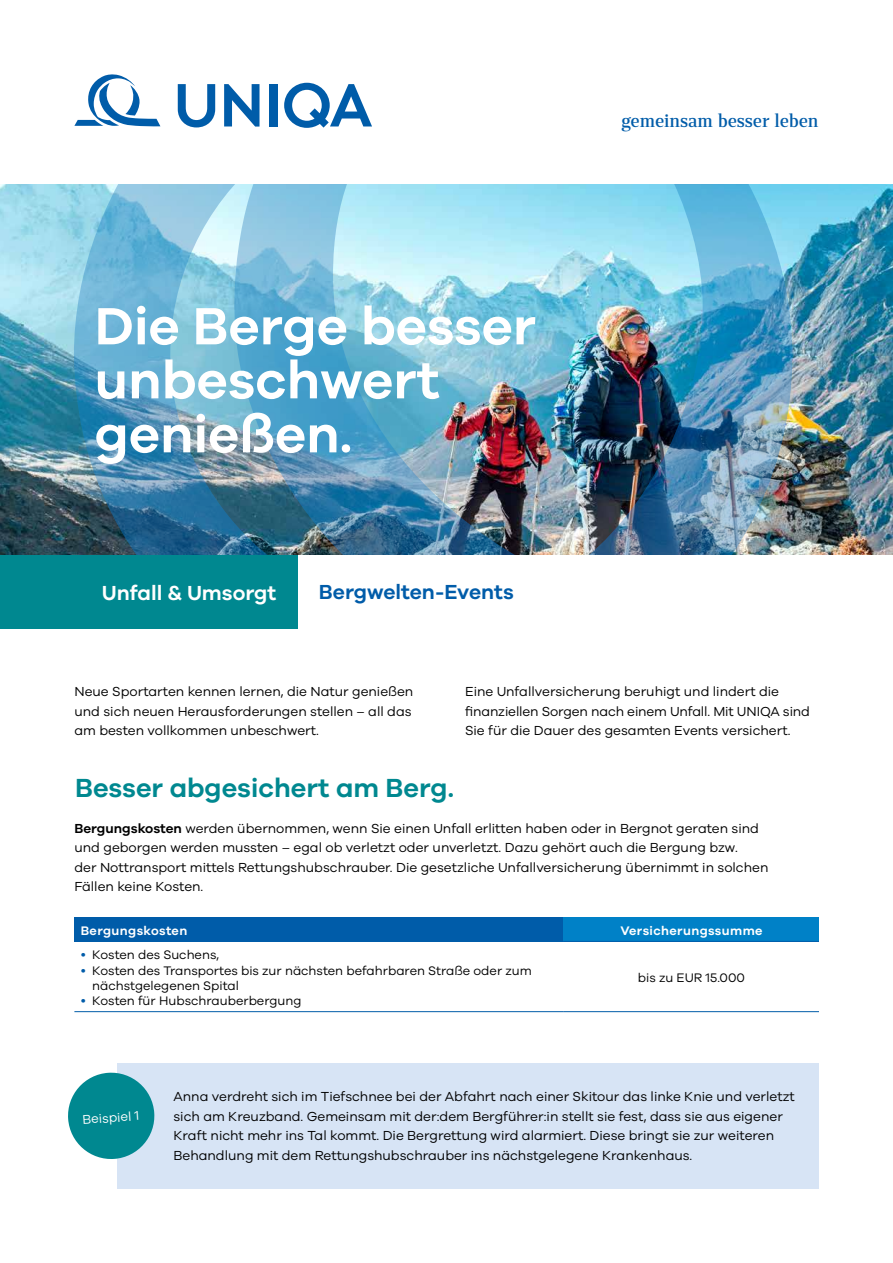
<style>
.page{position:relative;width:893px;height:1263px;background:#fff}
.page>*{position:absolute;margin:0;border:0;box-sizing:border-box;transform-origin:0 0}
.t1{font:600 54px/54px "UNIQA Galano";color:#fff}
.t2{font:600 27px "UNIQA Galano";color:#008890}
.t3{font:600 21px "UNIQA Galano";color:#005ca9}
.t4{font:600 21px "UNIQA Galano";color:#fff}
.t5{font:500 18px "Rolleston Display";letter-spacing:-.01em;color:#005ca9}
.t6{font:13.5px/19.5px "UNIQA Galano";color:#000}
.t7{font:13.05px "UNIQA Galano";color:#fff}
.t8{font:12.75px/15.3px "UNIQA Galano";color:#000}
.t9{font:600 12.75px "UNIQA Galano";letter-spacing:.03em;color:#fff}
.s1{font-weight:600}
.s2{color:#005ca9}
</style>
<div class="page">
<svg style="left:74px;top:74px;width:86px;height:52px"></svg>
<svg style="left:178px;top:84px;width:37px;height:43px"></svg>
<svg style="left:224px;top:84px;width:35px;height:43px"></svg>
<div style="left:269px;top:84px;width:8px;height:42px;background:#005ca9"></div>
<svg style="left:284px;top:83px;width:88px;height:45px"></svg>
<div style="left:0;top:555px;width:298px;height:74px;background:#008890"></div>
<img style="left:0;top:185px;width:893px;height:370px">
<img style="left:50px;top:186px;width:820px;height:369px">
<img style="left:65px;top:185px;width:776px;height:370px">
<div style="left:74px;top:917px;width:490px;height:24px;background:#005ca9"></div>
<div style="left:564px;top:917px;width:255px;height:24px;background:#0081c7"></div>
<hr style="left:74px;top:941px;width:490px;height:1px;background:#005ca9">
<hr style="left:564px;top:941px;width:255px;height:1px;background:#005ca9">
<hr style="left:74px;top:1011px;width:490px;height:1px;background:#005ca9">
<hr style="left:564px;top:1011px;width:255px;height:1px;background:#005ca9">
<div style="left:117px;top:1063px;width:702px;height:125px;background:#d7e4f5"></div>
<svg style="left:68px;top:1072px;width:87px;height:87px"></svg>
<h1 class="t1" style="left:95px;top:298px;width:443px">Die Berge besser unbeschwert genießen.</h1>
<h3 class="t4" style="left:102px;top:580px;width:176px">Unfall &amp; Umsorgt</h3>
<h3 class="t3" style="left:319px;top:580px;width:196px">Bergwelten-Events</h3>
<h3 class="t5" style="left:621px;top:109px;width:199px">gemeinsam besser leben</h3>
<p class="t6" style="left:74px;top:682px;width:340px">Neue Sportarten kennen lernen, die Natur genießen und sich neuen Herausforderungen stellen – all das am besten vollkommen unbeschwert.</p>
<p class="t6" style="left:465px;top:682px;width:346px">Eine Unfallversicherung beruhigt und lindert die finanziellen Sorgen nach einem Unfall. Mit UNIQA sind<br>Sie für die Dauer des gesamten Events versichert.</p>
<h2 class="t2" style="left:75px;top:771px;width:380px">Besser abgesichert am Berg.</h2>
<p class="t6" style="left:74px;top:818px;width:695px"><span class="s1">Bergungskosten</span> werden übernommen, wenn Sie einen Unfall erlitten haben oder in Bergnot geraten sind und geborgen werden mussten – egal ob verletzt oder unverletzt. Dazu gehört auch die Bergung bzw.<br>der Nottransport mittels Rettungshubschrauber. Die gesetzliche Unfallversicherung übernimmt in solchen Fällen keine Kosten.</p>
<p class="t9" style="left:81px;top:923px;width:108px">Bergungskosten</p>
<p class="t9" style="left:620px;top:923px;width:144px">Versicherungssumme</p>
<p class="t8" style="left:81px;top:947px;width:140px"><span class="s2">•</span> Kosten des Suchens,</p>
<p class="t8" style="left:92px;top:962px;width:441px;text-indent:-12px"><span class="s2">•</span> Kosten des Transportes bis zur nächsten befahrbaren Straße oder zum nächstgelegenen Spital</p>
<p class="t8" style="left:81px;top:993px;width:222px"><span class="s2">•</span> Kosten für Hubschrauberbergung</p>
<p class="t8" style="left:638px;top:970px;width:109px">bis zu EUR 15.000</p>
<p class="t7" style="left:82px;top:1112px;width:58px;rotate:-4deg">Beispiel 1</p>
<p class="t6" style="left:173px;top:1087px;width:623px">Anna verdreht sich im Tiefschnee bei der Abfahrt nach einer Skitour das linke Knie und verletzt sich am Kreuzband. Gemeinsam mit der:dem Bergführer:in stellt sie fest, dass sie aus eigener Kraft nicht mehr ins Tal kommt. Die Bergrettung wird alarmiert. Diese bringt sie zur weiteren Behandlung mit dem Rettungshubschrauber ins nächstgelegene Krankenhaus.</p>
</div>
